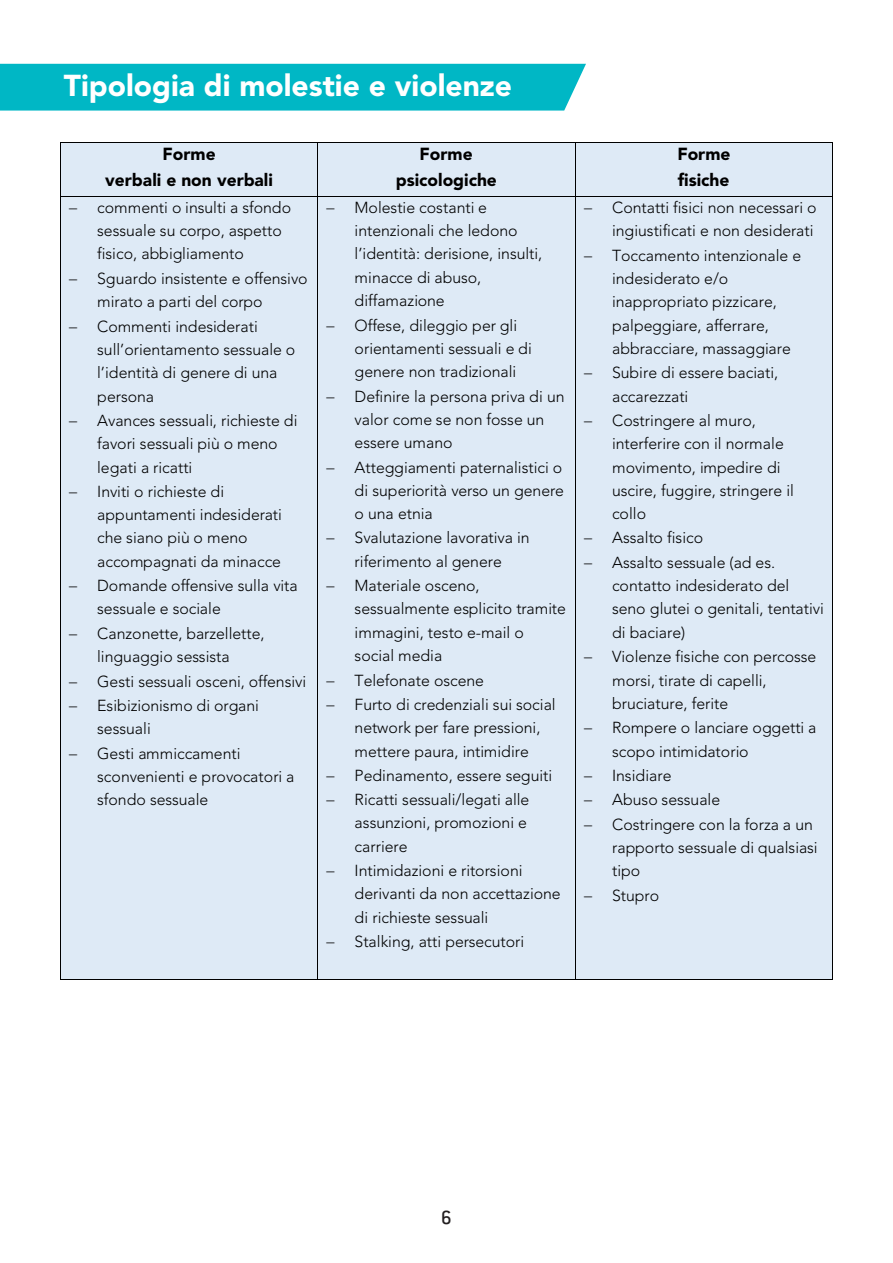
<style>
.page{position:relative;width:893px;height:1263px;background:#fff}
.page>*{position:absolute;margin:0;border:0;box-sizing:border-box;transform-origin:0 0}
.t1{font:900 30px "Avenir LT Std";color:#fff}
.t2{font:500 21px "Conduit ITC";color:#231f20}
.t3{font:900 17.4px/26.1px "Avenir LT Std";color:#000;text-align:center}
.t4{font:300 15.9px/23.5px "Avenir LT Std";color:#000}
</style>
<div class="page">
<div style="left:0;top:64px;width:586px;height:47px;background:#00b7c5"></div>
<div style="left:61px;top:143px;width:257px;height:53px;background:#deeaf6"></div>
<div style="left:318px;top:143px;width:257px;height:53px;background:#deeaf6"></div>
<div style="left:575px;top:143px;width:257px;height:53px;background:#deeaf6"></div>
<hr style="left:61px;top:142px;width:256px;height:1px;background:#000">
<hr style="left:318px;top:142px;width:257px;height:1px;background:#000">
<hr style="left:575px;top:142px;width:257px;height:1px;background:#000">
<hr style="left:60px;top:143px;width:1px;height:53px;background:#000">
<hr style="left:317px;top:143px;width:1px;height:53px;background:#000">
<hr style="left:575px;top:143px;width:1px;height:53px;background:#000">
<hr style="left:832px;top:143px;width:1px;height:53px;background:#000">
<div style="left:61px;top:197px;width:257px;height:782px;background:#deeaf6"></div>
<div style="left:318px;top:197px;width:257px;height:782px;background:#deeaf6"></div>
<div style="left:575px;top:197px;width:257px;height:782px;background:#deeaf6"></div>
<hr style="left:61px;top:196px;width:256px;height:1px;background:#000">
<hr style="left:318px;top:196px;width:257px;height:1px;background:#000">
<hr style="left:575px;top:196px;width:257px;height:1px;background:#000">
<hr style="left:60px;top:197px;width:1px;height:782px;background:#000">
<hr style="left:61px;top:979px;width:256px;height:1px;background:#000">
<hr style="left:317px;top:197px;width:1px;height:782px;background:#000">
<hr style="left:318px;top:979px;width:257px;height:1px;background:#000">
<hr style="left:575px;top:197px;width:1px;height:782px;background:#000">
<hr style="left:575px;top:979px;width:257px;height:1px;background:#000">
<hr style="left:832px;top:197px;width:1px;height:782px;background:#000">
<h1 class="t1" style="left:64px;top:67px;width:450px">Tipologia di molestie e violenze</h1>
<p class="t3" style="left:105px;top:140px;width:169px">Forme<br>verbali e non verbali</p>
<p class="t3" style="left:396px;top:140px;width:103px">Forme psicologiche</p>
<p class="t3" style="left:677px;top:140px;width:55px;text-align:left">Forme fisiche</p>
<p class="t4" style="left:97px;top:196px;width:195px">commenti o insulti a sfondo sessuale su corpo, aspetto fisico, abbigliamento</p>
<p class="t4" style="left:97px;top:267px;width:212px">Sguardo insistente e offensivo mirato a parti del corpo<br>Commenti indesiderati sull’orientamento sessuale o l’identità di genere di una persona<br>Avances sessuali, richieste di favori sessuali più o meno legati a ricatti<br>Inviti o richieste di appuntamenti indesiderati che siano più o meno accompagnati da minacce<br>Domande offensive sulla vita</p>
<p class="t4" style="left:97px;top:597px;width:169px;line-height:24.6px">sessuale e sociale<br>Canzonette, barzellette,</p>
<p class="t4" style="left:97px;top:644px;width:211px;line-height:24.6px">linguaggio sessista<br>Gesti sessuali osceni, offensivi<br>Esibizionismo di organi</p>
<p class="t4" style="left:97px;top:716px;width:145px;line-height:24.6px">sessuali<br>Gesti ammiccamenti</p>
<p class="t4" style="left:97px;top:765px;width:199px">sconvenienti e provocatori a sfondo sessuale</p>
<p class="t4" style="left:612px;top:196px;width:213px">Contatti fisici non necessari o ingiustificati e non desiderati<br>Toccamento intenzionale e indesiderato e/o inappropriato pizzicare, palpeggiare, afferrare, abbracciare, massaggiare<br>Subire di essere baciati, accarezzati<br>Costringere al muro, interferire con il normale movimento, impedire di uscire, fuggire, stringere il collo<br>Assalto fisico<br>Assalto sessuale (ad es. contatto indesiderato del seno glutei o genitali, tentativi di baciare)<br>Violenze fisiche con percosse morsi, tirate di capelli, bruciature, ferite</p>
<p class="t4" style="left:612px;top:716px;width:207px">Rompere o lanciare oggetti a scopo intimidatorio<br>Insidiare<br>Abuso sessuale<br>Costringere con la forza a un rapporto sessuale di qualsiasi tipo<br>Stupro</p>
<p class="t4" style="left:355px;top:196px;width:189px">Molestie costanti e intenzionali che ledono l’identità: derisione, insulti, minacce di abuso, diffamazione<br>Offese, dileggio per gli orientamenti sessuali e di genere non tradizionali</p>
<p class="t4" style="left:355px;top:384px;width:211px">Definire la persona priva di un valor come se non fosse un essere umano<br>Atteggiamenti paternalistici o</p>
<p class="t4" style="left:355px;top:478px;width:211px">di superiorità verso un genere o una etnia<br>Svalutazione lavorativa in riferimento al genere<br>Materiale osceno,</p>
<p class="t4" style="left:355px;top:597px;width:213px">sessualmente esplicito tramite immagini, testo e-mail o social media</p>
<p class="t4" style="left:355px;top:668px;width:203px;line-height:24px">Telefonate oscene<br>Furto di credenziali sui social network per fare pressioni, mettere paura, intimidire<br>Pedinamento, essere seguiti<br>Ricatti sessuali/legati alle</p>
<p class="t4" style="left:355px;top:811px;width:174px;line-height:24px">assunzioni, promozioni e carriere<br>Intimidazioni e ritorsioni</p>
<p class="t4" style="left:355px;top:882px;width:208px">derivanti da non accettazione di richieste sessuali<br>Stalking, atti persecutori</p>
<h2 class="t2" style="left:441px;top:1205px;width:12px">6</h2>
</div>
